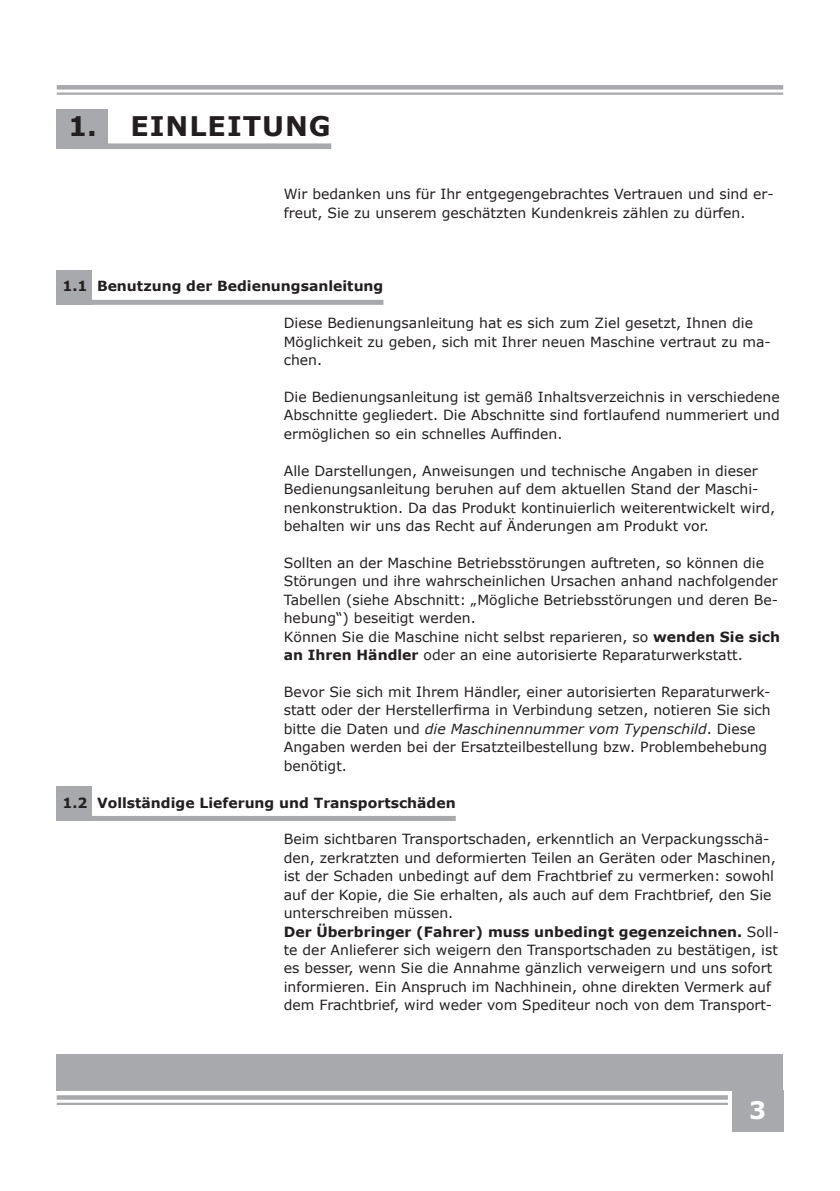
<style>
.page{position:relative;width:840px;height:1191px;background:#fff}
.page>*{position:absolute;margin:0;border:0;box-sizing:border-box;transform-origin:0 0}
.t1{font:700 27px "Verdana";letter-spacing:.035em;color:#231f20}
.t2{font:700 24px "Verdana";color:#fff}
.t3{font:14px/18.4px "Verdana";color:#231f20}
.t4{font:700 14px "Verdana";color:#231f20}
.s1{font-weight:700}
.s2{font-style:italic}
</style>
<div class="page">
<div style="left:57px;top:1054px;width:725px;height:37px;background:#a8a9ad"></div>
<svg style="left:57px;top:1095px;width:670px;height:4px;background:#acadb1"></svg>
<hr style="left:57px;top:1102px;width:670px;height:3px;background:#a8a9ad">
<div style="left:57px;top:85px;width:725px;height:5px;background:#a8a9ad"></div>
<hr style="left:57px;top:92px;width:725px;height:3px;background:#a8a9ad">
<div style="left:731px;top:1090px;width:51px;height:41px;background:#a8a9ad"></div>
<div style="left:57px;top:786px;width:35px;height:34px;background:#a8a9ad"></div>
<div style="left:57px;top:271px;width:35px;height:34px;background:#a8a9ad"></div>
<div style="left:91px;top:300px;width:292px;height:5px;background:#a8a9ad"></div>
<div style="left:91px;top:816px;width:364px;height:5px;background:#a8a9ad"></div>
<div style="left:57px;top:109px;width:51px;height:40px;background:#a8a9ad"></div>
<div style="left:68px;top:143px;width:263px;height:6px;background:#a8a9ad"></div>
<h1 class="t1" style="left:68px;top:107px;width:264px">1. EINLEITUNG</h1>
<p class="t3" style="left:283px;top:185px;width:491px">Wir bedanken uns für Ihr entgegengebrachtes Vertrauen und sind er&shy;freut, Sie zu unserem geschätzten Kundenkreis zählen zu dürfen.</p>
<p class="t4" style="left:62px;top:276px;width:322px">1.1 Benutzung der Bedienungsanleitung</p>
<p class="t3" style="left:283px;top:314px;width:488px">Diese Bedienungsanleitung hat es sich zum Ziel gesetzt, Ihnen die<br>Möglichkeit zu geben, sich mit Ihrer neuen Maschine vertraut zu ma&shy;chen.</p>
<p class="t3" style="left:283px;top:387px;width:497px;text-align:justify">Die Bedienungsanleitung ist gemäß Inhaltsverzeichnis in verschiedene Abschnitte gegliedert. Die Abschnitte sind fortlaufend nummeriert und ermöglichen so ein schnelles Auffinden.</p>
<p class="t3" style="left:283px;top:461px;width:493px">Alle Darstellungen, Anweisungen und technische Angaben in dieser Bedienungsanleitung beruhen auf dem aktuellen Stand der Maschi&shy;nenkonstruktion. Da das Produkt kontinuierlich weiterentwickelt wird, behalten wir uns das Recht auf Änderungen am Produkt vor.</p>
<p class="t3" style="left:283px;top:553px;width:497px">Sollten an der Maschine Betriebsstörungen auftreten, so können die Störungen und ihre wahrscheinlichen Ursachen anhand nachfolgender Tabellen (siehe Abschnitt: „Mögliche Betriebsstörungen und deren Be&shy;hebung“) beseitigt werden.<br>Können Sie die Maschine nicht selbst reparieren, so <span class="s1">wenden Sie sich an Ihren Händler</span> oder an eine autorisierte Reparaturwerkstatt.</p>
<p class="t3" style="left:283px;top:682px;width:488px">Bevor Sie sich mit Ihrem Händler, einer autorisierten Reparaturwerk&shy;statt oder der Herstellerfirma in Verbindung setzen, notieren Sie sich bitte die Daten und <span class="s2">die Maschinennummer vom Typenschild</span>. Diese Angaben werden bei der Ersatzteilbestellung bzw. Problembehebung benötigt.</p>
<p class="t4" style="left:62px;top:792px;width:394px">1.2 Vollständige Lieferung und Transportschäden</p>
<p class="t3" style="left:283px;top:830px;width:496px">Beim sichtbaren Transportschaden, erkenntlich an Verpackungsschä&shy;den, zerkratzten und deformierten Teilen an Geräten oder Maschinen, ist der Schaden unbedingt auf dem Frachtbrief zu vermerken: sowohl auf der Kopie, die Sie erhalten, als auch auf dem Frachtbrief, den Sie unterschreiben müssen.<br><span class="s1">Der Überbringer (Fahrer) muss unbedingt gegenzeichnen.</span> Soll&shy;te der Anlieferer sich weigern den Transportschaden zu bestätigen, ist es besser, wenn Sie die Annahme gänzlich verweigern und uns sofort informieren. Ein Anspruch im Nachhinein, ohne direkten Vermerk auf dem Frachtbrief, wird weder vom Spediteur noch von dem Transport-</p>
<h2 class="t2" style="left:748px;top:1093px;width:19px">3</h2>
</div>
